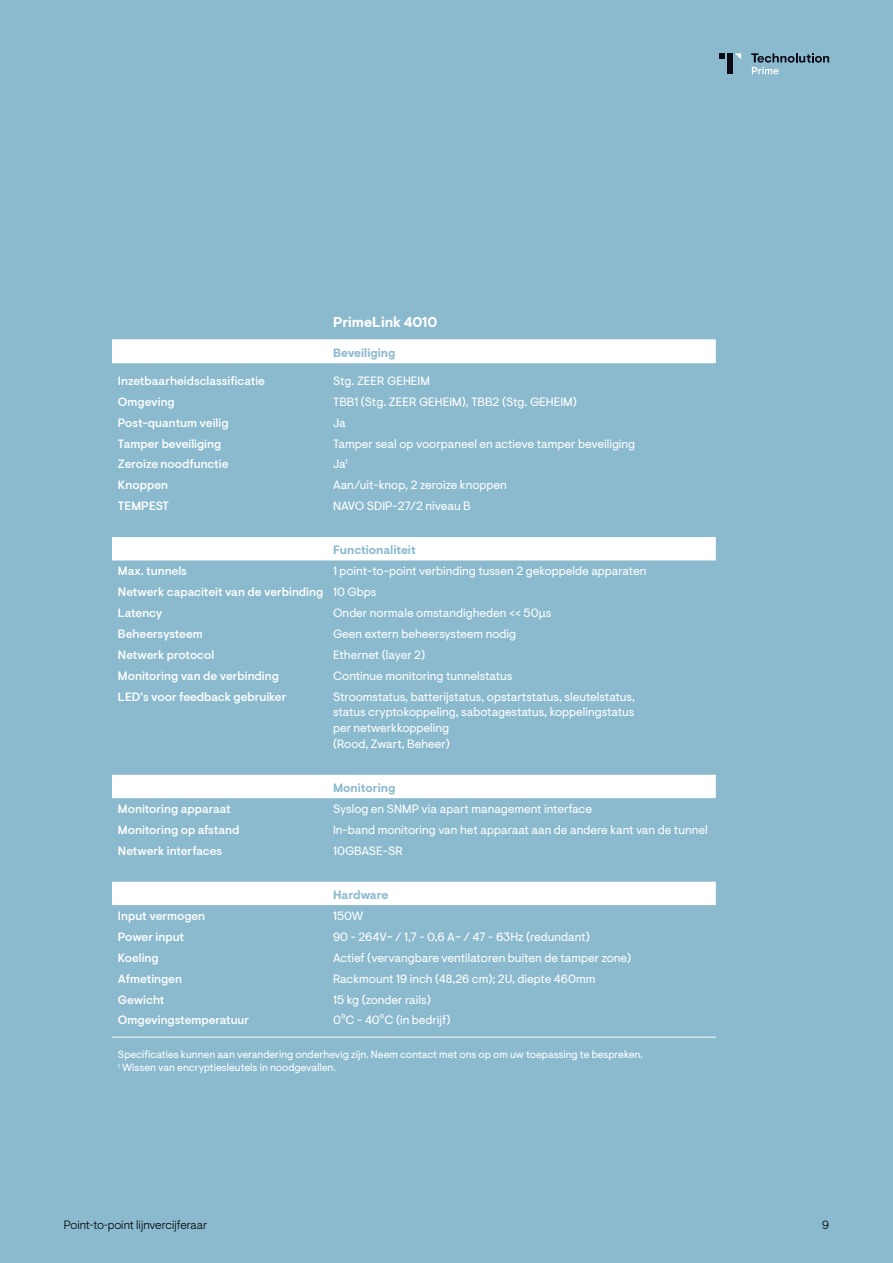
<style>
.page{position:relative;width:893px;height:1263px;background:#8bbacf}
.page>*{position:absolute;margin:0;border:0;box-sizing:border-box;transform-origin:0 0}
.t1{font:700 14.25px "Visuelt Pro";color:#fff}
.t2{font:12px/15.8px "Visuelt Pro";color:#fff}
.t3{font:500 12px "Visuelt Pro";color:#fff}
.t4{font:700 12px "Visuelt Pro";color:#8bbacf}
.t5{font:300 12px "Visuelt Pro";color:#000}
.t6{font:10.5px/13.5px "Visuelt Pro";color:#fff}
.s1{font-weight:500}
</style>
<div class="page">
<svg style="left:112px;top:340px;width:604px;height:565px"></svg>
<hr style="left:112px;top:339px;width:221px;height:1px;background:#fff">
<hr style="left:333px;top:339px;width:383px;height:1px;background:#fff">
<hr style="left:112px;top:1037px;width:221px;height:1px;background:#fff">
<hr style="left:333px;top:1037px;width:383px;height:1px;background:#fff">
<svg style="left:719px;top:53px;width:6px;height:6px"></svg>
<div style="left:727px;top:53px;width:6px;height:21px;background:#0b0a15"></div>
<svg style="left:735px;top:53px;width:6px;height:6px"></svg>
<svg style="left:751px;top:53px;width:78px;height:21px"></svg>
<p class="t1" style="left:333px;top:314px;width:106px">PrimeLink 4010</p>
<p class="t4" style="left:333px;top:346px;width:64px">Beveiliging</p>
<p class="t3" style="left:118px;top:374px;width:148px">Inzetbaarheidsclassificatie</p>
<p class="t2" style="left:333px;top:373px;width:98px">Stg. ZEER GEHEIM</p>
<p class="t3" style="left:118px;top:395px;width:58px">Omgeving</p>
<p class="t2" style="left:333px;top:394px;width:245px">TBB1 (Stg. ZEER GEHEIM), TBB2 (Stg. GEHEIM)</p>
<p class="t3" style="left:118px;top:415px;width:112px">Post-quantum veilig</p>
<p class="t2" style="left:333px;top:415px;width:14px">Ja</p>
<p class="t3" style="left:118px;top:436px;width:105px">Tamper beveiliging</p>
<p class="t2" style="left:333px;top:436px;width:304px">Tamper seal op voorpaneel en actieve tamper beveiliging</p>
<p class="t3" style="left:118px;top:457px;width:112px">Zeroize noodfunctie</p>
<p class="t2" style="left:333px;top:457px;width:16px">Ja<sup>1</sup></p>
<p class="t3" style="left:118px;top:478px;width:52px">Knoppen</p>
<p class="t2" style="left:333px;top:478px;width:175px">Aan/uit-knop, 2 zeroize knoppen</p>
<p class="t3" style="left:118px;top:499px;width:53px">TEMPEST</p>
<p class="t2" style="left:333px;top:498px;width:139px">NAVO SDIP-27/2 niveau B</p>
<p class="t4" style="left:333px;top:543px;width:84px">Functionaliteit</p>
<p class="t3" style="left:118px;top:564px;width:70px">Max. tunnels</p>
<p class="t2" style="left:118px;top:561px;width:530px;line-height:20.9px;text-indent:215px">1 point-to-point verbinding tussen 2 gekoppelde apparaten<br><span class="s1">Netwerk capaciteit van de verbinding</span> 10 Gbps<br><span class="s1">Latency</span></p>
<p class="t2" style="left:333px;top:605px;width:220px">Onder normale omstandigheden &lt;&lt; 50μs</p>
<p class="t3" style="left:118px;top:627px;width:86px">Beheersysteem</p>
<p class="t2" style="left:333px;top:626px;width:185px">Geen extern beheersysteem nodig</p>
<p class="t3" style="left:118px;top:648px;width:98px">Netwerk protocol</p>
<p class="t2" style="left:333px;top:647px;width:94px">Ethernet (layer 2)</p>
<p class="t3" style="left:118px;top:668px;width:162px">Monitoring van de verbinding</p>
<p class="t2" style="left:333px;top:668px;width:181px">Continue monitoring tunnelstatus</p>
<p class="t3" style="left:118px;top:689px;width:170px">LED’s voor feedback gebruiker</p>
<p class="t2" style="left:333px;top:689px;width:303px">Stroomstatus, batterijstatus, opstartstatus, sleutelstatus, status cryptokoppeling, sabotagestatus, koppelingstatus per netwerkkoppeling<br>(Rood, Zwart, Beheer)</p>
<p class="t4" style="left:333px;top:781px;width:64px">Monitoring</p>
<p class="t3" style="left:118px;top:802px;width:114px">Monitoring apparaat</p>
<p class="t2" style="left:333px;top:801px;width:260px">Syslog en SNMP via apart management interface</p>
<p class="t3" style="left:118px;top:823px;width:123px">Monitoring op afstand</p>
<p class="t2" style="left:333px;top:822px;width:376px">In-band monitoring van het apparaat aan de andere kant van de tunnel</p>
<p class="t3" style="left:118px;top:844px;width:106px">Netwerk interfaces</p>
<p class="t2" style="left:333px;top:843px;width:71px">10GBASE-SR</p>
<p class="t4" style="left:333px;top:888px;width:57px">Hardware</p>
<p class="t3" style="left:118px;top:909px;width:89px">Input vermogen</p>
<p class="t2" style="left:333px;top:908px;width:32px">150W</p>
<p class="t3" style="left:118px;top:930px;width:68px">Power input</p>
<p class="t2" style="left:333px;top:929px;width:258px">90 - 264V~ / 1,7 - 0,6 A~ / 47 - 63Hz (redundant)</p>
<p class="t3" style="left:118px;top:950px;width:42px">Koeling</p>
<p class="t2" style="left:333px;top:950px;width:300px">Actief (vervangbare ventilatoren buiten de tamper zone)</p>
<p class="t3" style="left:118px;top:971px;width:66px">Afmetingen</p>
<p class="t2" style="left:333px;top:971px;width:264px">Rackmount 19 inch (48,26 cm); 2U, diepte 460mm</p>
<p class="t3" style="left:118px;top:992px;width:48px">Gewicht</p>
<p class="t2" style="left:333px;top:992px;width:99px">15 kg (zonder rails)</p>
<p class="t3" style="left:118px;top:1013px;width:133px">Omgevingstemperatuur</p>
<p class="t2" style="left:333px;top:1013px;width:119px">0⁰C - 40⁰C (in bedrijf)</p>
<p class="t6" style="left:118px;top:1047px;width:526px">Specificaties kunnen aan verandering onderhevig zijn. Neem contact met ons op om uw toepassing te bespreken.<br><sup>1</sup> Wissen van encryptiesleutels in noodgevallen.</p>
<p class="t5" style="left:64px;top:1218px;width:145px">Point-to-point lijnvercijferaar</p>
<p class="t5" style="left:822px;top:1218px;width:9px">9</p>
</div>
